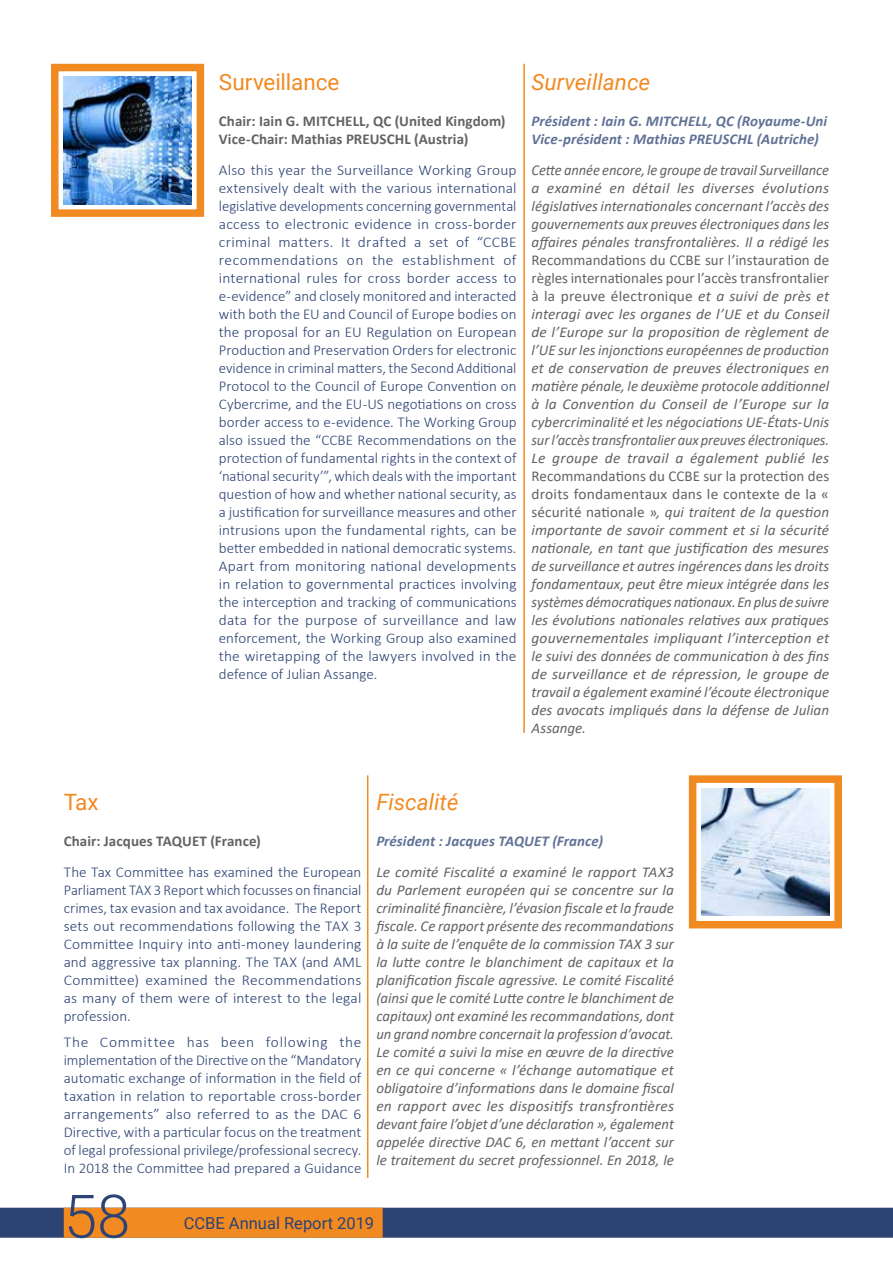
<style>
.page{position:relative;width:893px;height:1263px;background:#fff}
.page>*{position:absolute;margin:0;border:0;box-sizing:border-box;transform-origin:0 0}
.t1{font:300 60px "Roboto";color:#2c4373}
.t2{font:italic 22.5px "Roboto";color:#f28a22}
.t3{font:22.5px "Roboto";color:#f28a22}
.t4{font:16.5px "Roboto";color:#2c4373}
.t5{font:italic 15px/18px "Calibri";color:#646363;text-align:justify}
.t6{font:300 15px/18px "Calibri";letter-spacing:.005em;color:#2c4373;text-align:justify}
.t7{font:italic 700 15px/18px "Calibri";letter-spacing:.005em;color:#617296}
.t8{font:700 15px/18px "Calibri";letter-spacing:.005em;color:#646363}
.s1{font-style:normal}
</style>
<div class="page">
<div style="left:0;top:1208px;width:893px;height:30px;background:#2c4373"></div>
<div style="left:64px;top:1208px;width:319px;height:30px;background:#f28a22"></div>
<hr style="left:523px;top:64px;width:2px;height:669px;background:#f28a22">
<hr style="left:367px;top:775px;width:1px;height:403px;background:#f28a22">
<div style="left:51px;top:64px;width:153px;height:153px;border:8px solid #f28a22"></div>
<img style="left:64px;top:77px;width:127px;height:127px">
<div style="left:689px;top:775px;width:153px;height:153px;border:8px solid #f28a22"></div>
<img style="left:702px;top:788px;width:127px;height:128px">
<h2 class="t3" style="left:219px;top:66px;width:122px">Surveillance</h2>
<p class="t8" style="left:219px;top:112px;width:288px">Chair: Iain G. MITCHELL, QC (United Kingdom)<br>Vice-Chair: Mathias PREUSCHL (Austria)</p>
<p class="t6" style="left:219px;top:161px;width:299px">Also this year the Surveillance Working Group extensively dealt with the various international legislative developments concerning governmental access to electronic evidence in cross-border criminal matters. It drafted a set of “CCBE recommendations on the establishment of international rules for cross border access to e-evidence” and closely monitored and interacted with both the EU and Council of Europe bodies on the proposal for an EU Regulation on European Production and Preservation Orders for electronic evidence in criminal matters, the Second Additional Protocol to the Council of Europe Convention on Cybercrime, and the EU-US negotiations on cross border access to e-evidence. The Working Group also issued the “CCBE Recommendations on the protection of fundamental rights in the context of ‘national security’”, which deals with the important question of how and whether national security, as a justification for surveillance measures and other intrusions upon the fundamental rights, can be better embedded in national democratic systems.<br>Apart from monitoring national developments in relation to governmental practices involving the interception and tracking of communications data for the purpose of surveillance and law enforcement, the Working Group also examined the wiretapping of the lawyers involved in the defence of Julian Assange.</p>
<h2 class="t2" style="left:531px;top:66px;width:120px">Surveillance</h2>
<p class="t7" style="left:531px;top:112px;width:297px">Président : Iain G. MITCHELL, QC (Royaume-Uni<br>Vice-président : Mathias PREUSCHL (Autriche)</p>
<p class="t5" style="left:531px;top:160px;width:299px">Cette année encore, le groupe de travail Surveillance a examiné en détail les diverses évolutions législatives internationales concernant l’accès des gouvernements aux preuves électroniques dans les affaires pénales transfrontalières. Il a rédigé les</p>
<p class="t5" style="left:531px;top:250px;width:299px"><span class="s1">Recommandations du CCBE sur l’instauration de règles internationales pour l’accès transfrontalier à la preuve électronique</span> et a suivi de près et interagi avec les organes de l’UE et du Conseil de l’Europe sur la proposition de règlement de l’UE sur les injonctions européennes de production et de conservation de preuves électroniques en matière pénale, le deuxième protocole additionnel à la Convention du Conseil de l’Europe sur la cybercriminalité et les négociations UE-États-Unis sur l’accès transfrontalier aux preuves électroniques.<br>Le groupe de travail a également publié les</p>
<p class="t5" style="left:531px;top:466px;width:299px"><span class="s1">Recommandations du CCBE sur la protection des droits fondamentaux dans le contexte de la « sécurité nationale »</span>, qui traitent de la question importante de savoir comment et si la sécurité nationale, en tant que justification des mesures de surveillance et autres ingérences dans les droits fondamentaux, peut être mieux intégrée dans les systèmes démocratiques nationaux. En plus de suivre les évolutions nationales relatives aux pratiques gouvernementales impliquant l’interception et le suivi des données de communication à des fins de surveillance et de répression, le groupe de travail a également examiné l’écoute électronique des avocats impliqués dans la défense de Julian Assange.</p>
<h2 class="t3" style="left:64px;top:786px;width:36px">Tax</h2>
<p class="t8" style="left:64px;top:832px;width:199px">Chair: Jacques TAQUET (France)</p>
<p class="t6" style="left:64px;top:863px;width:299px">The Tax Committee has examined the European Parliament TAX 3 Report which focusses on financial crimes, tax evasion and tax avoidance. The Report sets out recommendations following the TAX 3<br>Committee Inquiry into anti-money laundering and aggressive tax planning. The TAX (and AML Committee) examined the Recommendations as many of them were of interest to the legal profession.</p>
<p class="t6" style="left:64px;top:1033px;width:299px">The Committee has been following the implementation of the Directive on the “Mandatory automatic exchange of information in the field of taxation in relation to reportable cross-border arrangements” also referred to as the DAC 6<br>Directive, with a particular focus on the treatment of legal professional privilege/professional secrecy.<br>In 2018 the Committee had prepared a Guidance</p>
<h2 class="t2" style="left:376px;top:786px;width:84px">Fiscalité</h2>
<p class="t7" style="left:376px;top:832px;width:228px">Président : Jacques TAQUET (France)</p>
<p class="t5" style="left:376px;top:862px;width:299px">Le comité Fiscalité a examiné le rapport TAX3 du Parlement européen qui se concentre sur la criminalité financière, l’évasion fiscale et la fraude fiscale. Ce rapport présente des recommandations à la suite de l’enquête de la commission TAX 3 sur la lutte contre le blanchiment de capitaux et la planification fiscale agressive. Le comité Fiscalité (ainsi que le comité Lutte contre le blanchiment de capitaux) ont examiné les recommandations, dont un grand nombre concernait la profession d’avocat.<br>Le comité a suivi la mise en œuvre de la directive en ce qui concerne « l’échange automatique et obligatoire d’informations dans le domaine fiscal en rapport avec les dispositifs transfrontières devant faire l’objet d’une déclaration », également appelée directive DAC 6, en mettant l’accent sur le traitement du secret professionnel. En 2018, le</p>
<h1 class="t1" style="left:64px;top:1174px;width:68px">58</h1>
<p class="t4" style="left:184px;top:1212px;width:192px">CCBE Annual Report 2019</p>
</div>
